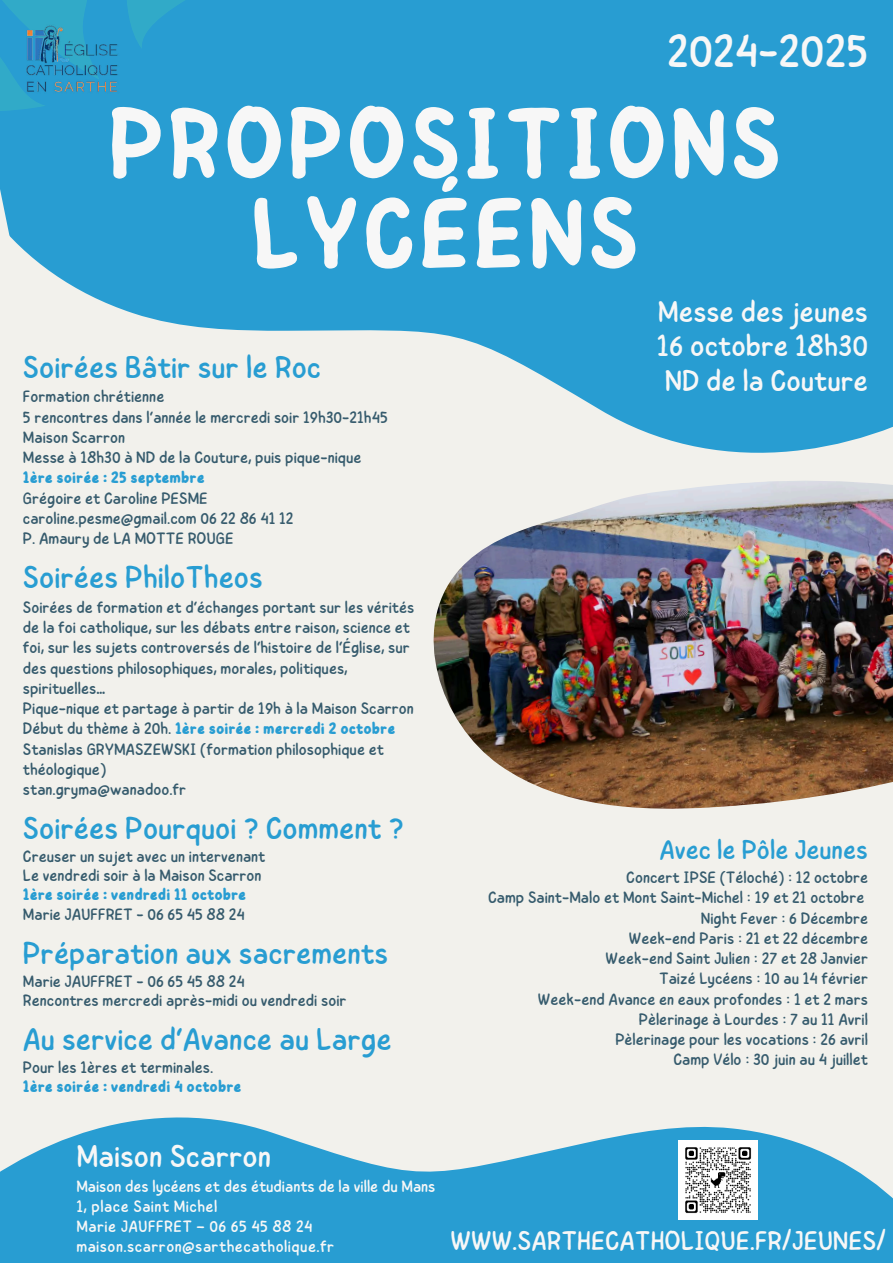
<style>
.page{position:relative;width:893px;height:1263px;background:#f2f1ec}
.page>*{position:absolute;margin:0;border:0;box-sizing:border-box;transform-origin:0 0}
.t1{font:600 101.32px/89.9px "Childos Arabic";letter-spacing:.02em;color:#f7f7f7;text-align:center}
.t2{font:46.5px "Childos Arabic";color:#f7f7f7}
.t3{font:31.5px "Childos Arabic";color:#289dd2}
.t4{font:31.5px "Childos Arabic";color:#f7f7f7}
.t5{font:30px/34.9px "Childos Arabic";color:#f7f7f7;text-align:justify}
.t6{font:27px "Childos Arabic";color:#f7f7f7}
.t7{font:27px "Childos Arabic";color:#289dd2}
.t8{font:16.5px/20.2px "Childos Arabic";color:#365b6d}
.t9{font:16.5px/20.2px "Childos Arabic";letter-spacing:.025em;color:#f7f7f7}
.t10{font:700 16.5px "Childos Arabic";color:#289dd2}
.s1{font-weight:700;color:#289dd2}
</style>
<div class="page">
<svg style="left:0;top:1117px;width:893px;height:146px;fill:#289dd2"></svg>
<svg style="left:0;top:0;width:893px;height:453px;fill:#289dd2"></svg>
<svg style="left:0;top:0;width:273px;height:171px;background:#289ed1"></svg>
<img style="left:433px;top:481px;width:460px;height:328px">
<img style="left:9px;top:21px;width:125px;height:86px">
<img style="left:678px;top:1140px;width:79px;height:79px">
<h2 class="t2" style="left:667px;top:19px;width:202px">2024-2025</h2>
<h1 class="t1" style="left:108px;top:101px;width:675px">PROPOSITIONS<br>LYCÉENS</h1>
<h3 class="t3" style="left:23px;top:344px;width:300px">Soirées Bâtir sur le Roc</h3>
<p class="t8" style="left:23px;top:387px;width:366px">Formation chrétienne<br>5 rencontres dans l’année le mercredi soir 19h30-21h45<br>Maison Scarron<br>Messe à 18h30 à ND de la Couture, puis pique-nique</p>
<p class="t10" style="left:23px;top:466px;width:183px">1ère soirée : 25 septembre</p>
<p class="t8" style="left:23px;top:488px;width:272px">Grégoire et Caroline PESME caroline.pesme@gmail.com 06 22 86 41 12<br>P. Amaury de LA MOTTE ROUGE</p>
<h3 class="t3" style="left:23px;top:555px;width:241px">Soirées PhiloTheos</h3>
<p class="t8" style="left:23px;top:597px;width:393px">Soirées de formation et d’échanges portant sur les vérités de la foi catholique, sur les débats entre raison, science et foi, sur les sujets controversés de l’histoire de l’Église, sur des questions philosophiques, morales, politiques, spirituelles…<br>Pique-nique et partage à partir de 19h à la Maison Scarron Début du thème à 20h. <span class="s1">1ère soirée : mercredi 2 octobre </span>Stanislas GRYMASZEWSKI (formation philosophique et théologique)<br>stan.gryma@wanadoo.fr</p>
<h3 class="t3" style="left:23px;top:806px;width:382px">Soirées Pourquoi ? Comment ?</h3>
<p class="t8" style="left:23px;top:847px;width:244px;line-height:19.1px">Creuser un sujet avec un intervenant<br>Le vendredi soir à la Maison Scarron</p>
<p class="t10" style="left:23px;top:883px;width:225px">1ère soirée : vendredi 11 octobre</p>
<p class="t8" style="left:23px;top:904px;width:223px">Marie JAUFFRET - 06 65 45 88 24</p>
<h3 class="t3" style="left:23px;top:930px;width:367px">Préparation aux sacrements</h3>
<p class="t8" style="left:23px;top:972px;width:325px;line-height:19.1px">Marie JAUFFRET - 06 65 45 88 24<br>Rencontres mercredi après-midi ou vendredi soir</p>
<h3 class="t3" style="left:23px;top:1017px;width:370px">Au service d’Avance au Large</h3>
<p class="t8" style="left:23px;top:1057px;width:192px">Pour les 1ères et terminales.</p>
<p class="t10" style="left:23px;top:1075px;width:220px">1ère soirée : vendredi 4 octobre</p>
<h3 class="t5" style="left:657px;top:294px;width:213px">Messe des jeunes 16 octobre 18h30<br>ND de la Couture</h3>
<h3 class="t7" style="left:659px;top:831px;width:210px">Avec le Pôle Jeunes</h3>
<p class="t8" style="left:488px;top:867px;width:381px;text-align:right">Concert IPSE (Téloché) : 12 octobre<br>Camp Saint-Malo et Mont Saint-Michel : 19 et 21 octobre Night Fever : 6 Décembre<br>Week-end Paris : 21 et 22 décembre<br>Week-end Saint Julien : 27 et 28 Janvier<br>Taizé Lycéens : 10 au 14 février<br>Week-end Avance en eaux profondes : 1 et 2 mars Pèlerinage à Lourdes : 7 au 11 Avril<br>Pèlerinage pour les vocations : 26 avril<br>Camp Vélo : 30 juin au 4 juillet</p>
<h3 class="t4" style="left:76px;top:1134px;width:196px">Maison Scarron</h3>
<p class="t9" style="left:76px;top:1176px;width:360px">Maison des lycéens et des étudiants de la ville du Mans 1, place Saint Michel<br>Marie JAUFFRET – 06 65 45 88 24 maison.scarron@sarthecatholique.fr</p>
<h3 class="t6" style="left:450px;top:1221px;width:437px">WWW.SARTHECATHOLIQUE.FR/JEUNES/</h3>
</div>
